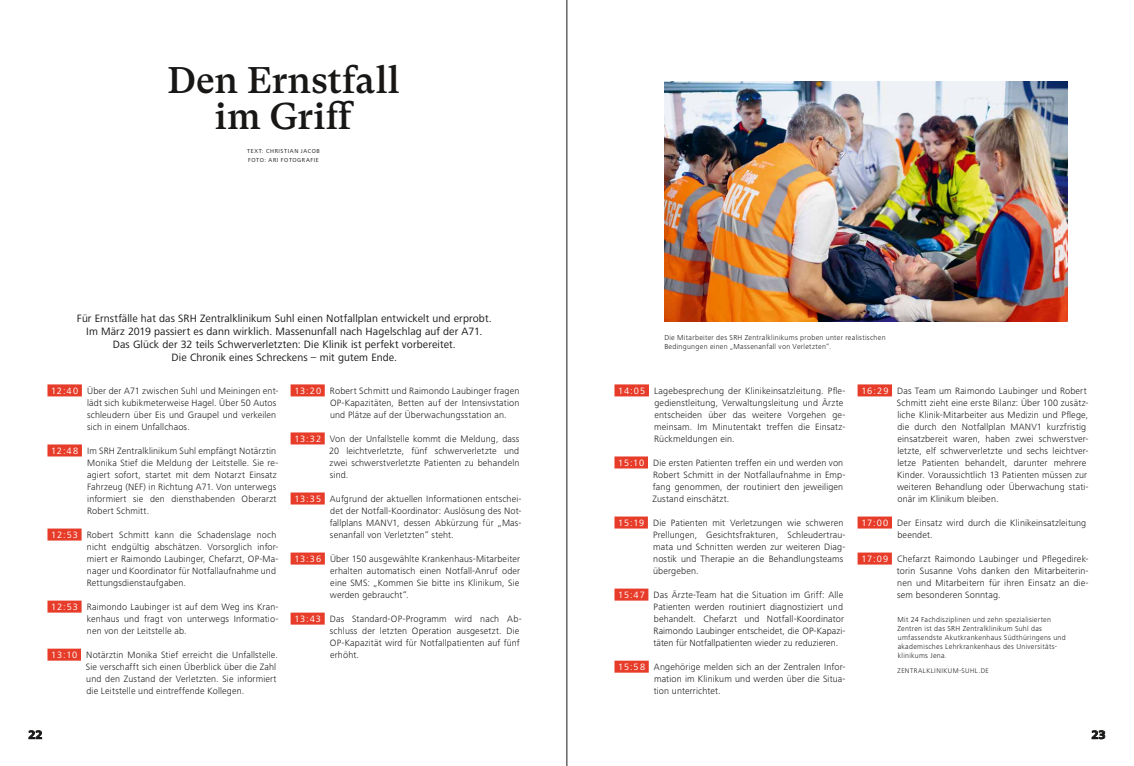
<style>
.page{position:relative;width:1134px;height:766px;background:#fff}
.page>*{position:absolute;margin:0;border:0;box-sizing:border-box;transform-origin:0 0}
.t1{font:500 37px/36px "GT Super Text";letter-spacing:.005em;color:#181716;text-align:center}
.t2{font:700 12px "Frutiger Next LT";color:#181716}
.t3{font:11px/13px "Frutiger Next LT";letter-spacing:.01em;color:#181716;text-align:center}
.t4{font:300 9.5px/12px "Frutiger Next LT";letter-spacing:.015em;color:#181716}
.t5{font:300 7.5px/9px "Frutiger Next LT";letter-spacing:.035em;color:#181716}
.t6{font:300 7px "Frutiger Next LT";letter-spacing:.06em;color:#181716}
.t7{font:6px/9px "Frutiger Next LT";letter-spacing:.1em;color:#181716}
.s1{font-weight:400;color:#fff}
</style>
<div class="page">
<svg style="left:1092px;top:730px;width:13px;height:8px"></svg>
<svg style="left:29px;top:730px;width:13px;height:8px"></svg>
<div style="left:47px;top:384px;width:35px;height:12px;background:#e63c29"></div>
<div style="left:47px;top:444px;width:35px;height:12px;background:#e63c29"></div>
<div style="left:47px;top:528px;width:35px;height:12px;background:#e63c29"></div>
<div style="left:47px;top:600px;width:35px;height:12px;background:#e63c29"></div>
<div style="left:47px;top:648px;width:34px;height:12px;background:#e63c29"></div>
<div style="left:291px;top:384px;width:34px;height:12px;background:#e63c29"></div>
<div style="left:291px;top:432px;width:34px;height:12px;background:#e63c29"></div>
<div style="left:291px;top:492px;width:34px;height:12px;background:#e63c29"></div>
<div style="left:291px;top:552px;width:34px;height:12px;background:#e63c29"></div>
<div style="left:291px;top:612px;width:34px;height:12px;background:#e63c29"></div>
<div style="left:614px;top:384px;width:35px;height:12px;background:#e63c29"></div>
<div style="left:614px;top:456px;width:34px;height:12px;background:#e63c29"></div>
<div style="left:614px;top:516px;width:34px;height:12px;background:#e63c29"></div>
<div style="left:614px;top:588px;width:34px;height:12px;background:#e63c29"></div>
<div style="left:614px;top:660px;width:35px;height:12px;background:#e63c29"></div>
<div style="left:857px;top:384px;width:35px;height:12px;background:#e63c29"></div>
<div style="left:857px;top:516px;width:35px;height:12px;background:#e63c29"></div>
<div style="left:857px;top:552px;width:35px;height:12px;background:#e63c29"></div>
<img style="left:664px;top:81px;width:403px;height:240px">
<hr style="left:567px;top:0;width:1px;height:765px;background:#181716">
<h1 class="t1" style="left:167px;top:63px;width:234px">Den Ernstfall im Griff</h1>
<p class="t7" style="left:247px;top:147px;width:74px">TEXT: CHRISTIAN JACOB<br>FOTO: ARI FOTOGRAFIE</p>
<p class="t3" style="left:77px;top:311px;width:416px">Für Ernstfälle hat das SRH Zentralklinikum Suhl einen Notfallplan entwickelt und erprobt.<br>Im März 2019 passiert es dann wirklich. Massenunfall nach Hagelschlag auf der A71.<br>Das Glück der 32 teils Schwerverletzten: Die Klinik ist perfekt vorbereitet.<br>Die Chronik eines Schreckens – mit gutem Ende.</p>
<p class="t4" style="left:87px;top:384px;width:193px;text-indent:-36px"><span class="s1">12:40</span> Über der A71 zwischen Suhl und Meiningen ent&shy;lädt sich kubikmeterweise Hagel. Über 50 Autos schleudern über Eis und Graupel und verkeilen sich in einem Unfallchaos.</p>
<p class="t4" style="left:87px;top:444px;width:193px;text-indent:-36px"><span class="s1">12:48</span> Im SRH Zentralklinikum Suhl empfängt Notärztin Monika Stief die Meldung der Leitstelle. Sie re&shy;agiert sofort, startet mit dem Notarzt Einsatz Fahrzeug (NEF) in Richtung A71. Von unterwegs informiert sie den diensthabenden Oberarzt Robert Schmitt.</p>
<p class="t4" style="left:87px;top:528px;width:193px;text-indent:-36px"><span class="s1">12:53</span> Robert Schmitt kann die Schadenslage noch nicht endgültig abschätzen. Vorsorglich infor&shy;miert er Raimondo Laubinger, Chefarzt, OP-Ma&shy;nager und Koordinator für Notfallaufnahme und Rettungsdienstaufgaben.</p>
<p class="t4" style="left:87px;top:600px;width:193px;text-align:justify;text-indent:-36px"><span class="s1">12:53</span> Raimondo Laubinger ist auf dem Weg ins Kran&shy;kenhaus und fragt von unterwegs Informatio&shy;nen von der Leitstelle ab.</p>
<p class="t4" style="left:86px;top:648px;width:193px;text-indent:-35px"><span class="s1">13:10</span> Notärztin Monika Stief erreicht die Unfallstelle.<br>Sie verschafft sich einen Überblick über die Zahl und den Zustand der Verletzten. Sie informiert die Leitstelle und eintreffende Kollegen.</p>
<p class="t4" style="left:330px;top:384px;width:191px;text-align:justify;text-indent:-36px"><span class="s1">13:20</span> Robert Schmitt und Raimondo Laubinger fragen OP-Kapazitäten, Betten auf der Intensivstation und Plätze auf der Überwachungsstation an.</p>
<p class="t4" style="left:329px;top:432px;width:192px;text-align:justify;text-indent:-35px"><span class="s1">13:32</span> Von der Unfallstelle kommt die Meldung, dass 20 leichtverletzte, fünf schwerverletzte und zwei schwerstverletzte Patienten zu behandeln sind.</p>
<p class="t4" style="left:330px;top:492px;width:193px;text-align:justify;text-indent:-35px"><span class="s1">13:35</span> Aufgrund der aktuellen Informationen entschei&shy;det der Notfall-Koordinator: Auslösung des Not&shy;fallplans MANV1, dessen Abkürzung für „Mas&shy;senanfall von Verletzten“ steht.</p>
<p class="t4" style="left:330px;top:552px;width:192px;text-align:justify;text-indent:-36px"><span class="s1">13:36</span> Über 150 ausgewählte Krankenhaus-Mitarbeiter erhalten automatisch einen Notfall-Anruf oder eine SMS: „Kommen Sie bitte ins Klinikum, Sie werden gebraucht“.</p>
<p class="t4" style="left:330px;top:612px;width:193px;text-indent:-36px"><span class="s1">13:43</span> Das Standard-OP-Programm wird nach Ab&shy;schluss der letzten Operation ausgesetzt. Die OP-Kapazität wird für Notfallpatienten auf fünf erhöht.</p>
<p class="t5" style="left:664px;top:332px;width:223px">Die Mitarbeiter des SRH Zentralklinikums proben unter realistischen<br>Bedingungen einen „Massenanfall von Verletzten“.</p>
<p class="t4" style="left:654px;top:384px;width:193px;text-indent:-36px"><span class="s1">14:05</span> Lagebesprechung der Klinikeinsatzleitung. Pfle&shy;gedienstleitung, Verwaltungsleitung und Ärzte entscheiden über das weitere Vorgehen ge&shy;meinsam. Im Minutentakt treffen die Einsatz-Rückmeldungen ein.</p>
<p class="t4" style="left:652px;top:456px;width:194px;text-indent:-34px"><span class="s1">15:10</span> Die ersten Patienten treffen ein und werden von Robert Schmitt in der Notfallaufnahme in Emp&shy;fang genommen, der routiniert den jeweiligen Zustand einschätzt.</p>
<p class="t4" style="left:653px;top:516px;width:194px;text-indent:-35px"><span class="s1">15:19</span> Die Patienten mit Verletzungen wie schweren Prellungen, Gesichtsfrakturen, Schleudertrau&shy;mata und Schnitten werden zur weiteren Diag&shy;nostik und Therapie an die Behandlungsteams übergeben.</p>
<p class="t4" style="left:653px;top:588px;width:194px;text-indent:-35px"><span class="s1">15:47</span> Das Ärzte-Team hat die Situation im Griff: Alle Patienten werden routiniert diagnostiziert und behandelt. Chefarzt und Notfall-Koordinator Raimondo Laubinger entscheidet, die OP-Kapazi&shy;täten für Notfallpatienten wieder zu reduzieren.</p>
<p class="t4" style="left:654px;top:660px;width:193px;text-align:justify;text-indent:-35px"><span class="s1">15:58</span> Angehörige melden sich an der Zentralen Infor&shy;mation im Klinikum und werden über die Situa&shy;tion unterrichtet.</p>
<p class="t4" style="left:897px;top:384px;width:193px;text-indent:-36px"><span class="s1">16:29</span> Das Team um Raimondo Laubinger und Robert Schmitt zieht eine erste Bilanz: Über 100 zusätz&shy;liche Klinik-Mitarbeiter aus Medizin und Pflege, die durch den Notfallplan MANV1 kurzfristig einsatzbereit waren, haben zwei schwerstver&shy;letzte, elf schwerverletzte und sechs leichtver&shy;letze Patienten behandelt, darunter mehrere Kinder. Voraussichtlich 13 Patienten müssen zur weiteren Behandlung oder Überwachung stati&shy;onär im Klinikum bleiben.</p>
<p class="t4" style="left:897px;top:516px;width:190px;text-indent:-36px"><span class="s1">17:00</span> Der Einsatz wird durch die Klinikeinsatzleitung beendet.</p>
<p class="t4" style="left:897px;top:552px;width:193px;text-align:justify;text-indent:-36px"><span class="s1">17:09</span> Chefarzt Raimondo Laubinger und Pflegedirek&shy;torin Susanne Vohs danken den Mitarbeiterin&shy;nen und Mitarbeitern für ihren Einsatz an die&shy;sem besonderen Sonntag.</p>
<p class="t5" style="left:897px;top:614px;width:170px">Mit 24 Fachdisziplinen und zehn spezialisierten Zentren ist das SRH Zentralklinikum Suhl das umfassendste Akutkrankenhaus Südthüringens und akademisches Lehrkrankenhaus des Universitäts&shy;klinikums Jena.</p>
<p class="t6" style="left:897px;top:666px;width:93px">ZENTRALKLINIKUM-SUHL.DE</p>
<p class="t2" style="left:28px;top:727px;width:16px">22</p>
<p class="t2" style="left:1091px;top:727px;width:16px">23</p>
</div>
